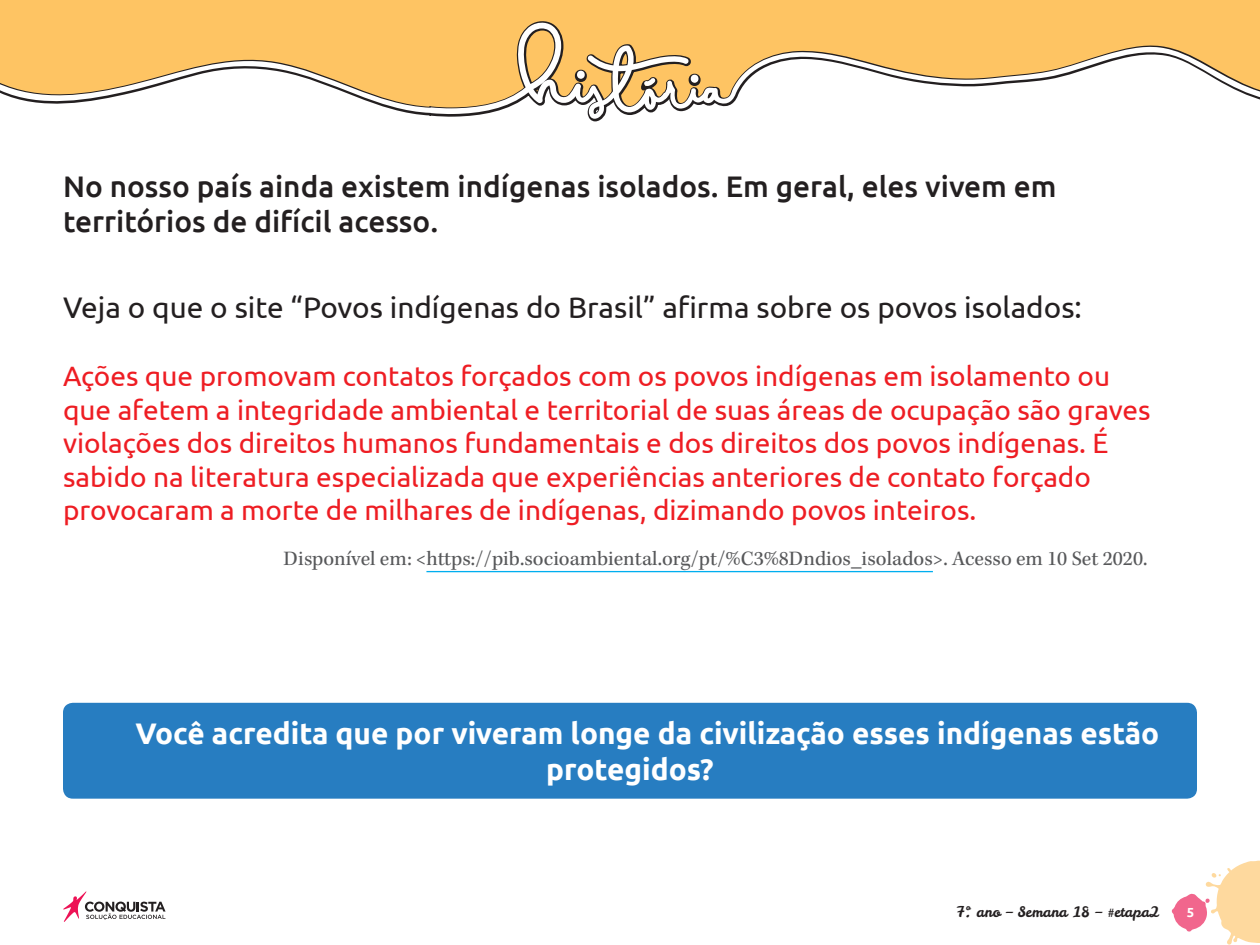
<style>
.page{position:relative;width:1260px;height:945px;background:#fff}
.page>*{position:absolute;margin:0;border:0;box-sizing:border-box;transform-origin:0 0}
._01_Texto_Geral{font:500 29.75px/35.7px "Ubuntu";color:#231f20}
._01_Texto_Geral-2{font:700 29.75px/35.7px "Ubuntu";color:#fff}
._01_Texto_Geral-3{font:29.75px "Ubuntu";color:#231f20}
._01_Texto_Geral-4{font:28px/33.6px "Ubuntu";color:#ee1d23}
._07_Referência_Fonte{font:21px "Kepler Std";color:#57585a}
.t1{font:14.35px "Leckerli One";color:#231f20}
.t2{font:700 13.12px "Ubuntu";color:#fff}
</style>
<div class="page">
<svg style="left:1172px;top:861px;width:88px;height:84px"></svg>
<svg style="left:63px;top:891px;width:103px;height:31px"></svg>
<svg style="left:0;top:0;width:1260px;height:122px;background:#fdca75"></svg>
<svg style="left:0;top:22px;width:1260px;height:97px;fill:#fec463"></svg>
<hr style="left:426px;top:571px;width:507px;height:1px;background:#00aeef">
<div style="left:63px;top:703px;width:1134px;height:96px;background:#277dc1;border-radius:10px"></div>
<p class="_01_Texto_Geral" style="left:63px;top:167px;width:995px">No nosso país ainda existem indígenas isolados. Em geral, eles vivem em territórios de difícil acesso.</p>
<p class="_01_Texto_Geral-3" style="left:63px;top:289px;width:1020px">Veja o que o site “Povos indígenas do Brasil” afirma sobre os povos isolados:</p>
<p class="_01_Texto_Geral-4" style="left:63px;top:358px;width:1089px">Ações que promovam contatos forçados com os povos indígenas em isolamento ou que afetem a integridade ambiental e territorial de suas áreas de ocupação são graves violações dos direitos humanos fundamentais e dos direitos dos povos indígenas. É sabido na literatura especializada que experiências anteriores de contato forçado provocaram a morte de milhares de indígenas, dizimando povos inteiros.</p>
<p class="_07_Referência_Fonte" style="left:284px;top:547px;width:865px">Disponível em: &lt;https://pib.socioambiental.org/pt/%C3%8Dndios_isolados&gt;. Acesso em 10 Set 2020.</p>
<p class="_01_Texto_Geral-2" style="left:546px;top:716px;width:615px;text-indent:-411px">Você acredita que por viveram longe da civilização esses indígenas estão protegidos?</p>
<p class="t1" style="left:957px;top:903px;width:205px">7º. ano – Semana 18 – #etapa2</p>
<p class="t2" style="left:1187px;top:905px;width:9px">5</p>
</div>
